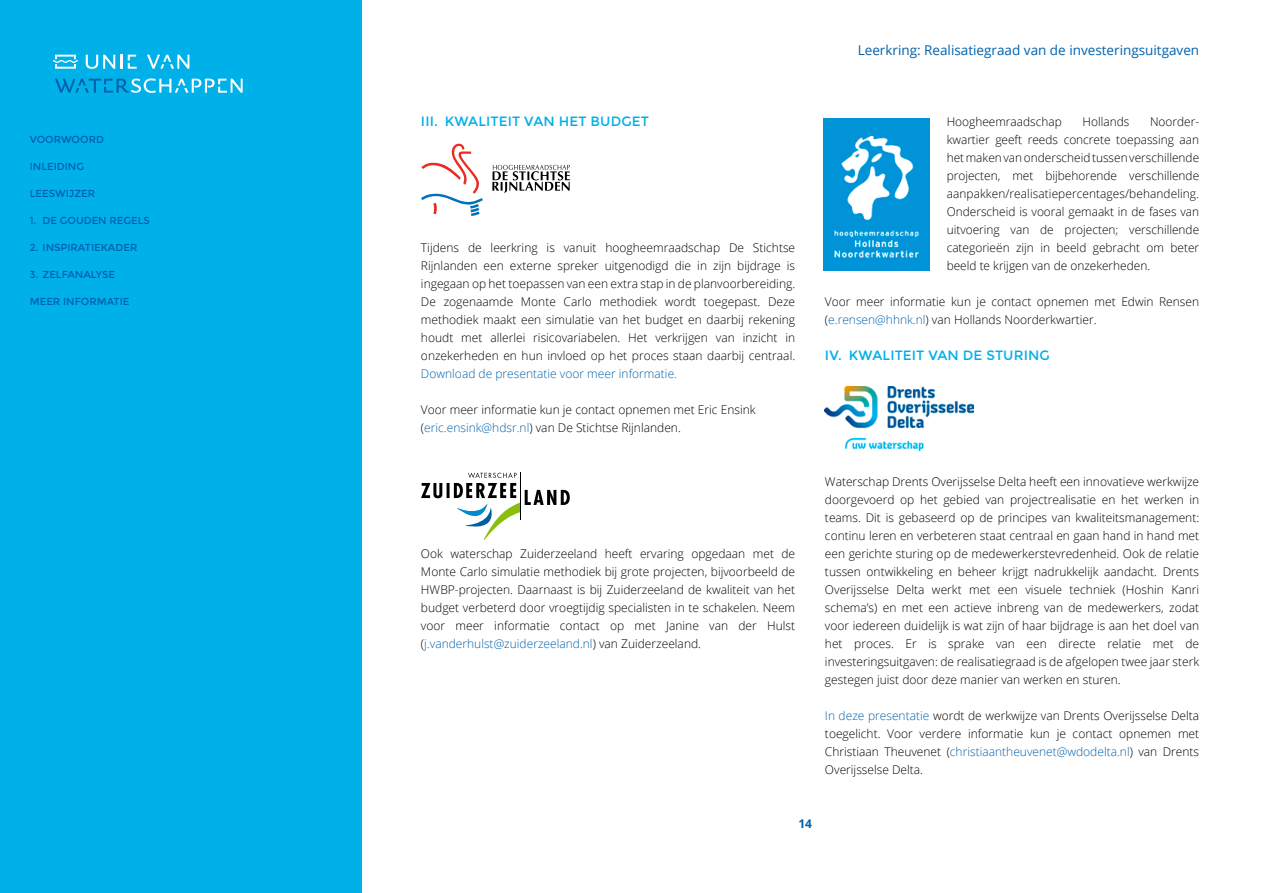
<style>
.page{position:relative;width:1263px;height:893px;background:#fff}
.page>*{position:absolute;margin:0;border:0;box-sizing:border-box;transform-origin:0 0}
.t1{font:13.5px "Open Sans";color:#0062ad}
.t2{font:13.5px "Montserrat";letter-spacing:.01em;color:#00b0e9}
.Leestekst{font:300 12px/18px "Open Sans";color:#000;text-align:justify}
.t3{font:700 12px "Open Sans";color:#0062ad}
.t4{font:10.2px "Montserrat";color:#0062ad}
.s1{color:#0062ad}
</style>
<div class="page">
<div style="left:0;top:0;width:361px;height:893px;background:#00b0e9"></div>
<svg style="left:53px;top:55px;width:25px;height:14px"></svg>
<svg style="left:86px;top:55px;width:29px;height:14px"></svg>
<hr style="left:120px;top:55px;width:3px;height:14px;background:#fff">
<svg style="left:128px;top:55px;width:9px;height:14px"></svg>
<svg style="left:147px;top:55px;width:42px;height:14px"></svg>
<svg style="left:55px;top:78px;width:188px;height:15px"></svg>
<svg style="left:421px;top:144px;width:62px;height:72px"></svg>
<svg style="left:492px;top:165px;width:78px;height:28px"></svg>
<svg style="left:421px;top:473px;width:149px;height:67px"></svg>
<img style="left:825px;top:386px;width:149px;height:64px">
<img style="left:823px;top:118px;width:107px;height:152px">
<p class="t4" style="left:30px;top:134px;width:76px">VOORWOORD</p>
<p class="t4" style="left:30px;top:161px;width:56px">INLEIDING</p>
<p class="t4" style="left:30px;top:188px;width:67px">LEESWIJZER</p>
<p class="t4" style="left:30px;top:215px;width:122px">1. DE GOUDEN REGELS</p>
<p class="t4" style="left:30px;top:242px;width:109px">2. INSPIRATIEKADER</p>
<p class="t4" style="left:30px;top:269px;width:87px">3. ZELFANALYSE</p>
<p class="t4" style="left:30px;top:296px;width:101px">MEER INFORMATIE</p>
<p class="t1" style="left:858px;top:40px;width:343px">Leerkring: Realisatiegraad van de investeringsuitgaven</p>
<h2 class="t2" style="left:421px;top:113px;width:229px">III. KWALITEIT VAN HET BUDGET</h2>
<p class="Leestekst" style="left:421px;top:238px;width:376px">Tijdens de leerkring is vanuit hoogheemraadschap De Stichtse Rijnlanden een externe spreker uitgenodigd die in zijn bijdrage is ingegaan op het toepassen van een extra stap in de planvoorbereiding.<br>De zogenaamde Monte Carlo methodiek wordt toegepast. Deze methodiek maakt een simulatie van het budget en daarbij rekening houdt met allerlei risicovariabelen. Het verkrijgen van inzicht in onzekerheden en hun invloed op het proces staan daarbij centraal.<br><span class="s1">Download de presentatie voor meer informatie.</span></p>
<p class="Leestekst" style="left:421px;top:400px;width:336px">Voor meer informatie kun je contact opnemen met Eric Ensink</p>
<p class="Leestekst" style="left:421px;top:418px;width:261px">(<span class="s1">eric.ensink@hdsr.nl</span>) van De Stichtse Rijnlanden.</p>
<p class="Leestekst" style="left:421px;top:544px;width:376px">Ook waterschap Zuiderzeeland heeft ervaring opgedaan met de Monte Carlo simulatie methodiek bij grote projecten, bijvoorbeeld de HWBP-projecten. Daarnaast is bij Zuiderzeeland de kwaliteit van het budget verbeterd door vroegtijdig specialisten in te schakelen. Neem voor meer informatie contact op met Janine van der Hulst (<span class="s1">j.vanderhulst@zuiderzeeland.nl</span>) van Zuiderzeeland.</p>
<p class="Leestekst" style="left:947px;top:112px;width:254px;text-indent:203px">Noorder&shy;kwartier geeft reeds concrete toepassing aan het maken van onderscheid tussen verschillende projecten, met bijbehorende verschillende aanpakken/realisatiepercentages/behandeling.<br>Onderscheid is vooral gemaakt in de fases van uitvoering van de projecten; verschillende categorieën zijn in beeld gebracht om beter beeld te krijgen van de onzekerheden.</p>
<p class="Leestekst" style="left:825px;top:292px;width:376px">Voor meer informatie kun je contact opnemen met Edwin Rensen (<span class="s1">e.rensen@hhnk.nl</span>) van Hollands Noorderkwartier.</p>
<h2 class="t2" style="left:825px;top:347px;width:226px">IV. KWALITEIT VAN DE STURING</h2>
<p class="Leestekst" style="left:947px;top:112px;width:117px">Hoogheemraadschap</p>
<p class="Leestekst" style="left:1082px;top:112px;width:48px">Hollands</p>
<p class="Leestekst" style="left:825px;top:472px;width:376px">Waterschap Drents Overijsselse Delta heeft een innovatieve werkwijze doorgevoerd op het gebied van projectrealisatie en het werken in teams. Dit is gebaseerd op de principes van kwaliteitsmanagement: continu leren en verbeteren staat centraal en gaan hand in hand met een gerichte sturing op de medewerkerstevredenheid. Ook de relatie tussen ontwikkeling en beheer krijgt nadrukkelijk aandacht. Drents Overijsselse Delta werkt met een visuele techniek (Hoshin Kanri schema’s) en met een actieve inbreng van de medewerkers, zodat voor iedereen duidelijk is wat zijn of haar bijdrage is aan het doel van het proces. Er is sprake van een directe relatie met de investeringsuitgaven: de realisatiegraad is de afgelopen twee jaar sterk gestegen juist door deze manier van werken en sturen.</p>
<p class="Leestekst" style="left:825px;top:706px;width:376px"><span class="s1">In deze presentatie</span> wordt de werkwijze van Drents Overijsselse Delta toegelicht. Voor verdere informatie kun je contact opnemen met Christiaan Theuvenet (<span class="s1">christiaantheuvenet@wdodelta.nl</span>) van Drents Overijsselse Delta.</p>
<p class="t3" style="left:798px;top:815px;width:15px">14</p>
</div>
